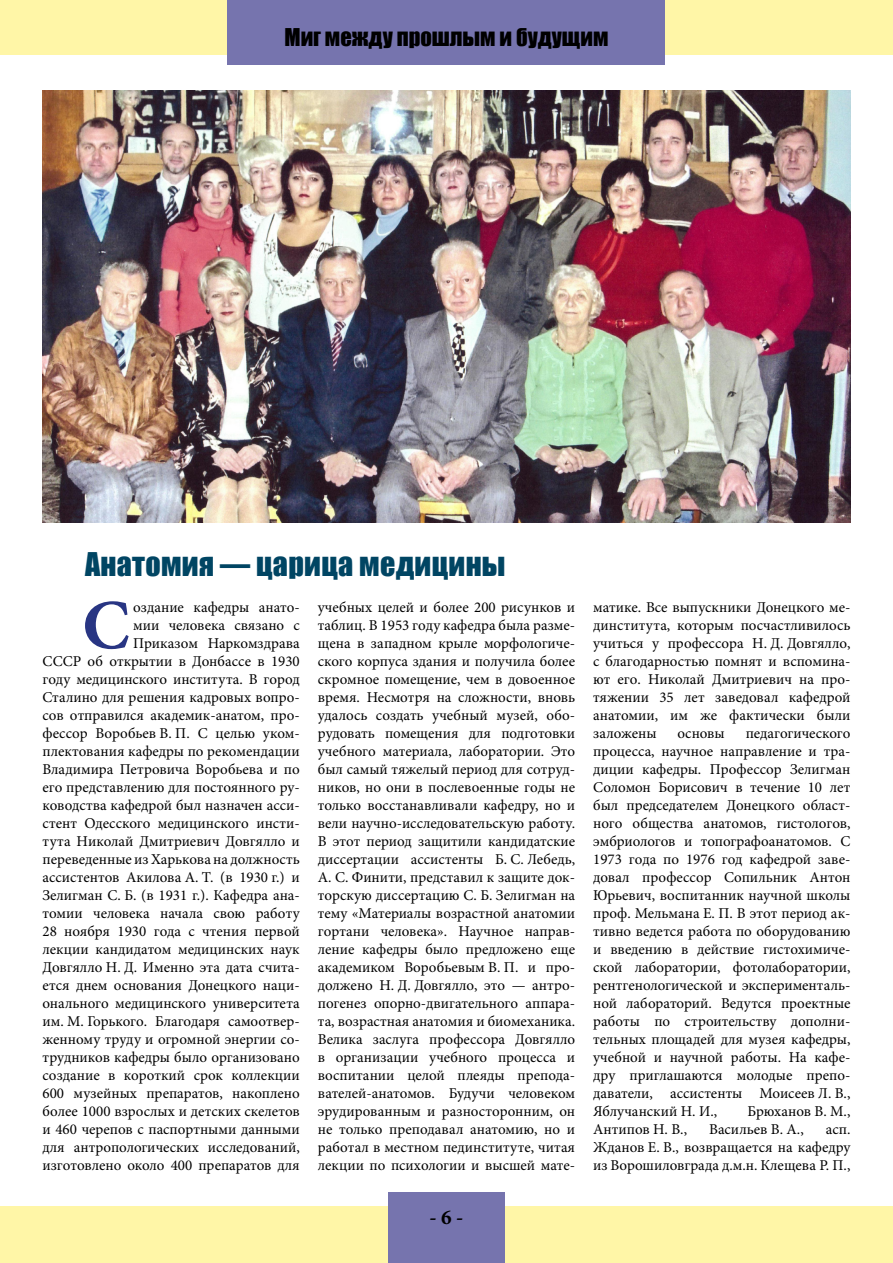
<style>
.page{position:relative;width:893px;height:1263px;background:#fff}
.page>*{position:absolute;margin:0;border:0;box-sizing:border-box;transform-origin:0 0}
.t1{font:700 70.35px "Minion Pro";color:#283583}
.t2{font:30px "Impact";letter-spacing:.01em;color:#004563}
.t3{font:22.5px "Impact";color:#000}
.t4{font:700 21px "Minion Pro";color:#000}
.t5{font:15px/18px "Minion Pro";color:#000;text-align:justify}
</style>
<div class="page">
<img style="left:43px;top:90px;width:807px;height:432px">
<div style="left:0;top:1206px;width:893px;height:57px;background:#fff6a7"></div>
<div style="left:388px;top:1193px;width:117px;height:70px;background:#7674ae"></div>
<div style="left:0;top:0;width:893px;height:54px;background:#fff6a7"></div>
<div style="left:228px;top:0;width:437px;height:65px;background:#7674ae"></div>
<h3 class="t3" style="left:285px;top:20px;width:325px">Миг между прошлым и будущим</h3>
<h2 class="t2" style="left:85px;top:541px;width:422px">Анатомия — царица медицины</h2>
<h1 class="t1" style="left:82px;top:576px;width:49px">С</h1>
<p class="t5" style="left:43px;top:598px;width:259px;text-align:right">оздание кафедры анато-<br>мии человека связано с<br>Приказом Наркомздрава<br>СССР об открытии в Донбассе в 1930 году медицинского института. В город Сталино для решения кадровых вопро&shy;сов отправился академик-анатом, про&shy;фессор Воробьев В. П. С целью уком&shy;плектования кафедры по рекомендации Владимира Петровича Воробьева и по его представлению для постоянного ру&shy;ководства кафедрой был назначен асси&shy;стент Одесского медицинского инсти&shy;тута Николай Дмитриевич Довгялло и переведенные из Харькова на должность ассистентов Акилова А. Т. (в 1930 г.) и Зелигман С. Б. (в 1931 г.). Кафедра ана&shy;томии человека начала свою работу 28 ноября 1930 года с чтения первой лекции кандидатом медицинских наук Довгялло Н. Д. Именно эта дата счита&shy;ется днем основания Донецкого наци&shy;онального медицинского университета им. М. Горького. Благодаря самоотвер&shy;женному труду и огромной энергии со&shy;трудников кафедры было организовано создание в короткий срок коллекции 600 музейных препаратов, накоплено более 1000 взрослых и детских скелетов и 460 черепов с паспортными данными для антропологических исследований, изготовлено около 400 препаратов для</p>
<p class="t5" style="left:318px;top:598px;width:259px">учебных целей и более 200 рисунков и таблиц. В 1953 году кафедра была разме&shy;щена в западном крыле морфологиче&shy;ского корпуса здания и получила более скромное помещение, чем в довоенное время. Несмотря на сложности, вновь удалось создать учебный музей, обо&shy;рудовать помещения для подготовки учебного материала, лаборатории. Это был самый тяжелый период для сотруд&shy;ников, но они в послевоенные годы не только восстанавливали кафедру, но и вели научно-исследовательскую работу.<br>В этот период защитили кандидатские диссертации ассистенты Б. С. Лебедь, А. С. Финити, представил к защите док&shy;торскую диссертацию С. Б. Зелигман на тему «Материалы возрастной анатомии гортани человека». Научное направ&shy;ление кафедры было предложено еще академиком Воробьевым В. П. и про&shy;должено Н. Д. Довгялло, это — антро&shy;погенез опорно-двигательного аппара&shy;та, возрастная анатомия и биомеханика.<br>Велика заслуга профессора Довгялло в организации учебного процесса и воспитании целой плеяды препода&shy;вателей-анатомов. Будучи человеком эрудированным и разносторонним, он не только преподавал анатомию, но и работал в местном пединституте, читая лекции по психологии и высшей мате-</p>
<p class="t5" style="left:593px;top:598px;width:259px">матике. Все выпускники Донецкого ме&shy;динститута, которым посчастливилось учиться у профессора Н. Д. Довгялло, с благодарностью помнят и вспомина&shy;ют его. Николай Дмитриевич на про&shy;тяжении 35 лет заведовал кафедрой анатомии, им же фактически были заложены</p>
<p class="t5" style="left:593px;top:724px;width:259px;text-indent:153px">педагогического процесса, научное направление и тра&shy;диции кафедры. Профессор Зелигман Соломон Борисович в течение 10 лет был председателем Донецкого област&shy;ного общества анатомов, гистологов, эмбриологов и топографоанатомов. С 1973 года по 1976 год кафедрой заве&shy;довал профессор Сопильник Антон Юрьевич, воспитанник научной школы проф. Мельмана Е. П. В этот период ак&shy;тивно ведется работа по оборудованию и введению в действие гистохимиче&shy;ской лаборатории, фотолаборатории, рентгенологической и эксперименталь&shy;ной лабораторий. Ведутся проектные работы по строительству дополни&shy;тельных площадей для музея кафедры, учебной и научной работы. На кафе&shy;дру приглашаются молодые препо&shy;даватели, ассистенты Моисеев Л. В., Яблучанский Н. И.,</p>
<p class="t5" style="left:677px;top:724px;width:49px">основы</p>
<p class="t5" style="left:747px;top:1102px;width:104px">Брюханов В. М.,</p>
<p class="t5" style="left:593px;top:1120px;width:95px">Антипов Н. В.,</p>
<p class="t5" style="left:709px;top:1120px;width:96px">Васильев В. А.,</p>
<p class="t5" style="left:593px;top:1120px;width:259px;text-indent:233px">асп.<br>Жданов Е. В., возвращается на кафедру из Ворошиловграда д.м.н. Клещева Р. П.,</p>
<h3 class="t4" style="left:429px;top:1202px;width:35px">- 6 -</h3>
</div>
